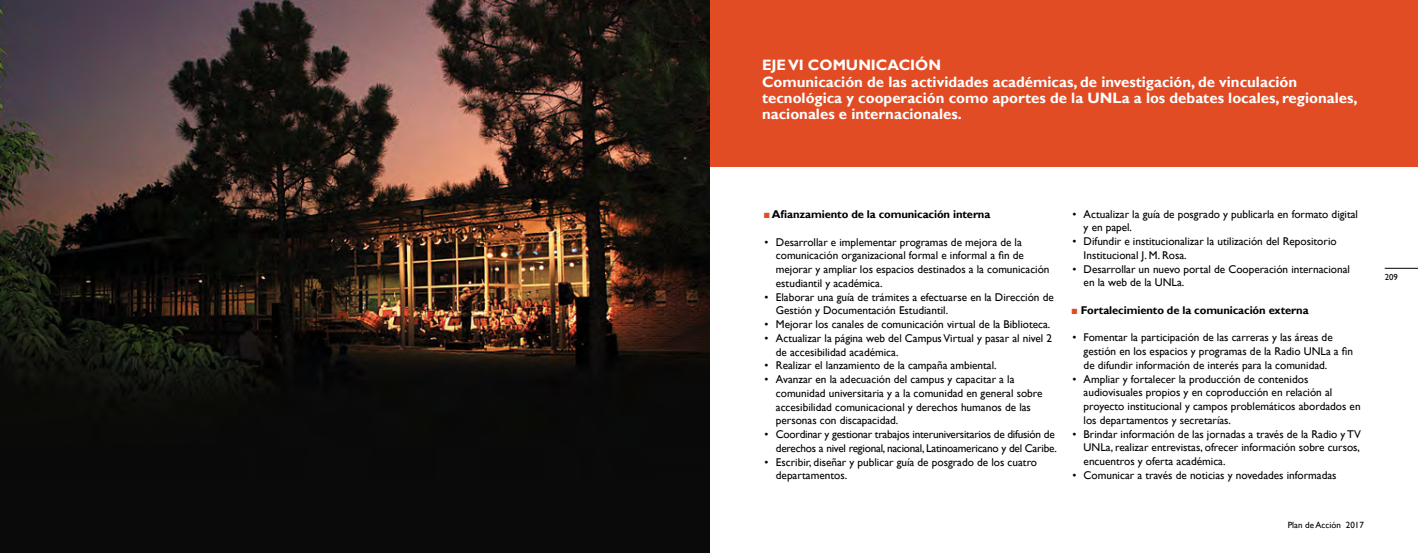
<style>
.page{position:relative;width:1418px;height:553px;background:#fff}
.page>*{position:absolute;margin:0;border:0;box-sizing:border-box;transform-origin:0 0}
.t1{font:700 15px/16.2px "Gill Sans";color:#fff}
.t2{font:11.25px/13.8px "Gill Sans";color:#000}
.t3{font:11.25px/13.8px "Gill Sans";letter-spacing:-.02em;color:#000;text-align:right}
.t4{font:700 11.25px "Gill Sans";letter-spacing:-.01em;color:#000}
.t5{font:9px "Gill Sans";color:#000}
.t6{font:8.75px "Gill Sans";color:#000}
.s1{font-family:"Arial";color:#e14c25}
</style>
<div class="page">
<hr style="left:1384px;top:268px;width:33px;height:1px;background:#000">
<div style="left:709px;top:0;width:708px;height:167px;background:#e14c25"></div>
<img style="left:0;top:0;width:710px;height:553px">
<h1 class="t1" style="left:762px;top:57px;width:597px">EJE VI COMUNICACIÓN<br>Comunicación de las actividades académicas, de investigación, de vinculación tecnológica y cooperación como aportes de la UNLa a los debates locales, regionales, nacionales e internacionales.</h1>
<p class="t4" style="left:763px;top:207px;width:228px"><span class="s1">■</span> Afianzamiento de la comunicación interna</p>
<p class="t2" style="left:776px;top:235px;width:275px;text-indent:-11px">• Desarrollar e implementar programas de mejora de la comunicación organizacional formal e informal a fin de mejorar y ampliar los espacios destinados a la comunicación estudiantil y académica.</p>
<p class="t2" style="left:776px;top:290px;width:279px;text-indent:-11px">• Elaborar una guía de trámites a efectuarse en la Dirección de<br>Gestión y Documentación Estudiantil.</p>
<p class="t2" style="left:764px;top:317px;width:287px">• Mejorar los canales de comunicación virtual de la Biblioteca.</p>
<p class="t2" style="left:776px;top:331px;width:278px;text-indent:-11px">• Actualizar la página web del Campus Virtual y pasar al nivel 2 de accesibilidad académica.</p>
<p class="t2" style="left:764px;top:359px;width:233px">• Realizar el lanzamiento de la campaña ambiental.</p>
<p class="t2" style="left:776px;top:372px;width:268px;text-indent:-11px">• Avanzar en la adecuación del campus y capacitar a la comunidad universitaria y a la comunidad en general sobre accesibilidad comunicacional y derechos humanos de las personas con discapacidad.</p>
<p class="t3" style="left:764px;top:427px;width:294px">• Coordinar y gestionar trabajos interuniversitarios de difusión de derechos a nivel regional, nacional, Latinoamericano y del Caribe.</p>
<p class="t2" style="left:776px;top:455px;width:262px;text-indent:-11px">• Escribir, diseñar y publicar guía de posgrado de los cuatro departamentos.</p>
<p class="t2" style="left:1083px;top:207px;width:276px;text-indent:-11px">• Actualizar la guía de posgrado y publicarla en formato digital y en papel.</p>
<p class="t2" style="left:1083px;top:235px;width:254px;text-indent:-11px">• Difundir e institucionalizar la utilización del Repositorio<br>Institucional J. M. Rosa.</p>
<p class="t2" style="left:1083px;top:262px;width:268px;text-indent:-11px">• Desarrollar un nuevo portal de Cooperación internacional en la web de la UNLa.</p>
<p class="t4" style="left:1071px;top:303px;width:239px"><span class="s1">■</span> Fortalecimiento de la comunicación externa</p>
<p class="t2" style="left:1083px;top:331px;width:271px;text-indent:-11px">• Fomentar la participación de las carreras y las áreas de gestión en los espacios y programas de la Radio UNLa a fin de difundir información de interés para la comunidad.</p>
<p class="t2" style="left:1083px;top:372px;width:278px;text-indent:-11px">• Ampliar y fortalecer la producción de contenidos audiovisuales propios y en coproducción en relación al proyecto institucional y campos problemáticos abordados en los departamentos y secretarías.</p>
<p class="t2" style="left:1083px;top:427px;width:279px;text-align:justify;text-indent:-11px">• Brindar información de las jornadas a través de la Radio y TV UNLa, realizar entrevistas, ofrecer información sobre cursos, encuentros y oferta académica.</p>
<p class="t2" style="left:1072px;top:468px;width:266px">• Comunicar a través de noticias y novedades informadas</p>
<p class="t5" style="left:1287px;top:520px;width:78px">Plan de Acción 2017</p>
<p class="t6" style="left:1384px;top:272px;width:15px">209</p>
</div>
